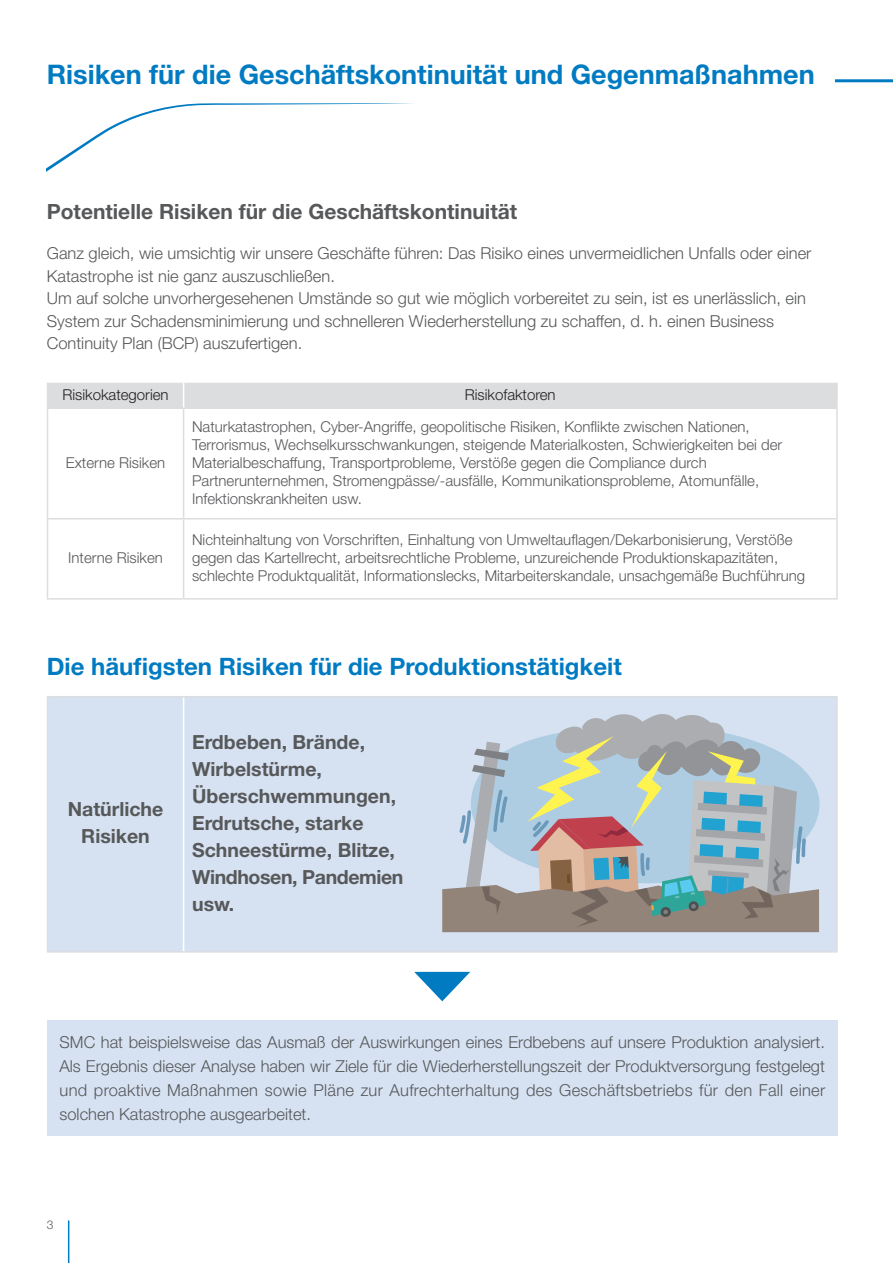
<style>
.page{position:relative;width:893px;height:1263px;background:#fff}
.page>*{position:absolute;margin:0;border:0;box-sizing:border-box;transform-origin:0 0}
.t1{font:700 27px "Helvetica Neue LT Std";color:#007bc2}
.t2{font:700 24px "Helvetica Neue LT Std";color:#007bc2}
.t3{font:700 21px "Helvetica Neue LT Std";color:#57585a}
.t4{font:700 19.5px/27px "Helvetica Neue LT Std";color:#57585a;text-align:center}
.t5{font:300 16.5px/22.5px "Helvetica Neue LT Std";color:#57585a;text-align:justify}
.t6{font:300 15px/18px "Helvetica Neue LT Std";color:#57585a}
.t7{font:300 15px "Helvetica Neue LT Std";color:#231f20}
.t8{font:300 12px "Helvetica Neue LT Std";color:#57585a}
</style>
<div class="page">
<hr style="left:68px;top:1220px;width:1px;height:43px;background:#007bc2">
<hr style="left:836px;top:383px;width:2px;height:24px;background:#dcdddf">
<hr style="left:47px;top:407px;width:137px;height:2px;background:#dcdddf">
<hr style="left:47px;top:409px;width:1px;height:109px;background:#dcdddf">
<hr style="left:184px;top:407px;width:654px;height:2px;background:#dcdddf">
<hr style="left:183px;top:409px;width:1px;height:109px;background:#dcdddf">
<hr style="left:836px;top:409px;width:2px;height:109px;background:#dcdddf">
<hr style="left:47px;top:518px;width:137px;height:1px;background:#dcdddf">
<hr style="left:47px;top:519px;width:1px;height:79px;background:#dcdddf">
<hr style="left:184px;top:518px;width:654px;height:1px;background:#dcdddf">
<hr style="left:183px;top:519px;width:1px;height:79px;background:#dcdddf">
<hr style="left:836px;top:519px;width:2px;height:79px;background:#dcdddf">
<hr style="left:47px;top:598px;width:137px;height:2px;background:#dcdddf">
<hr style="left:184px;top:598px;width:654px;height:2px;background:#dcdddf">
<div style="left:47px;top:383px;width:789px;height:25px;background:#dcdddf"></div>
<div style="left:48px;top:697px;width:788px;height:254px;background:#d6e2f2"></div>
<hr style="left:47px;top:696px;width:137px;height:1px;background:#dcdddf">
<hr style="left:47px;top:697px;width:1px;height:254px;background:#dcdddf">
<hr style="left:184px;top:696px;width:654px;height:1px;background:#dcdddf">
<hr style="left:836px;top:697px;width:2px;height:254px;background:#dcdddf">
<hr style="left:47px;top:951px;width:137px;height:1px;background:#dcdddf">
<hr style="left:184px;top:951px;width:654px;height:1px;background:#dcdddf">
<hr style="left:183px;top:697px;width:1px;height:254px;background:#fff">
<svg style="left:442px;top:714px;width:377px;height:218px;background:#acb4b7"></svg>
<div style="left:47px;top:1020px;width:791px;height:116px;background:#d6e2f2"></div>
<svg style="left:47px;top:103px;width:367px;height:69px"></svg>
<hr style="left:668px;top:79px;width:225px;height:3px;background:#007bc2">
<div style="left:47px;top:62px;width:787px;height:40px;background:#fff"></div>
<svg style="left:414px;top:972px;width:56px;height:29px"></svg>
<h1 class="t1" style="left:47px;top:58px;width:769px">Risiken für die Geschäftskontinuität und Gegenmaßnahmen</h1>
<p class="t3" style="left:47px;top:199px;width:472px">Potentielle Risiken für die Geschäftskontinuität</p>
<p class="t5" style="left:47px;top:242px;width:766px;text-align:left">Ganz gleich, wie umsichtig wir unsere Geschäfte führen: Das Risiko eines unvermeidlichen Unfalls oder einer Katastrophe ist nie ganz auszuschließen.<br>Um auf solche unvorhergesehenen Umstände so gut wie möglich vorbereitet zu sein, ist es unerlässlich, ein System zur Schadensminimierung und schnelleren Wiederherstellung zu schaffen, d. h. einen Business Continuity Plan (BCP) auszufertigen.</p>
<p class="t7" style="left:62px;top:385px;width:108px">Risikokategorien</p>
<p class="t7" style="left:465px;top:385px;width:92px">Risikofaktoren</p>
<p class="t6" style="left:66px;top:453px;width:101px">Externe Risiken</p>
<p class="t6" style="left:68px;top:548px;width:96px">Interne Risiken</p>
<p class="t6" style="left:192px;top:417px;width:592px">Naturkatastrophen, Cyber-Angriffe, geopolitische Risiken, Konflikte zwischen Nationen, Terrorismus, Wechselkursschwankungen, steigende Materialkosten, Schwierigkeiten bei der Materialbeschaffung, Transportprobleme, Verstöße gegen die Compliance durch Partnerunternehmen, Stromengpässe/-ausfälle, Kommunikationsprobleme, Atomunfälle, Infektionskrankheiten usw.</p>
<p class="t6" style="left:192px;top:530px;width:615px">Nichteinhaltung von Vorschriften, Einhaltung von Umweltauflagen/Dekarbonisierung, Verstöße gegen das Kartellrecht, arbeitsrechtliche Probleme, unzureichende Produktionskapazitäten, schlechte Produktqualität, Informationslecks, Mitarbeiterskandale, unsachgemäße Buchführung</p>
<h2 class="t2" style="left:47px;top:651px;width:576px">Die häufigsten Risiken für die Produktionstätigkeit</h2>
<p class="t4" style="left:68px;top:795px;width:97px">Natürliche<br>Risiken</p>
<p class="t4" style="left:192px;top:728px;width:213px;text-align:left">Erdbeben, Brände,<br>Wirbelstürme,<br>Überschwemmungen,<br>Erdrutsche, starke<br>Schneestürme, Blitze,<br>Windhosen, Pandemien usw.</p>
<p class="t5" style="left:60px;top:1029px;width:767px;line-height:24px">SMC hat beispielsweise das Ausmaß der Auswirkungen eines Erdbebens auf unsere Produktion analysiert.<br>Als Ergebnis dieser Analyse haben wir Ziele für die Wiederherstellungszeit der Produktversorgung festgelegt und proaktive Maßnahmen sowie Pläne zur Aufrechterhaltung des Geschäftsbetriebs für den Fall einer solchen Katastrophe ausgearbeitet.</p>
<p class="t8" style="left:47px;top:1217px;width:8px">3</p>
</div>
